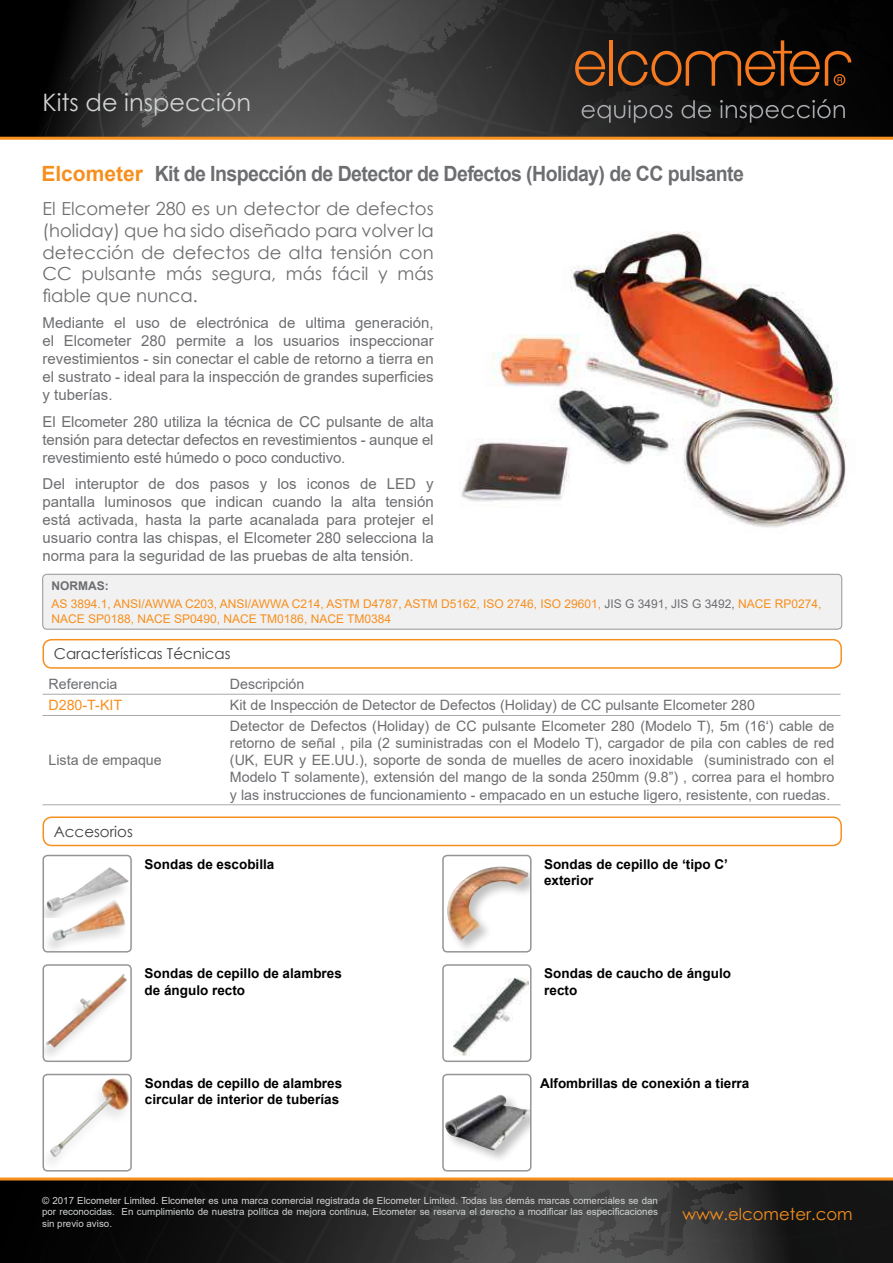
<style>
.page{position:relative;width:893px;height:1263px;background:#fff}
.page>*{position:absolute;margin:0;border:0;box-sizing:border-box;transform-origin:0 0}
.t1{font:24px "Century Gothic";color:#d1d3d4}
.t2{font:700 21px "Arial";letter-spacing:-.03em;color:#6d6e71;scale:.93 1}
.t3{font:18px/21.6px "Century Gothic";color:#6d6e71;text-align:justify}
.t4{font:16.5px "Century Gothic";color:#f78f1e}
.t5{font:15px/18px "Arial";color:#6d6e71;text-align:justify}
.t6{font:15px "Century Gothic";color:#414042}
.t7{font:14.25px/17.1px "Arial";color:#6d6e71;text-align:justify}
.t8{font:14.25px "Arial";color:#f78f1e}
.t9{font:700 13.5px/16.2px "Arial";color:#000}
.t10{font:12px/18.6px "Arial";color:#f78f1e}
.t11{font:9.75px/11.7px "Arial";color:#d1d3d4;text-align:justify}
.s1{color:#f78f1e}
.s2{font-weight:700;color:#6d6e71}
.s3{color:#6d6e71}
</style>
<div class="page">
<div style="left:0;top:0;width:893px;height:138px;background:#000"></div>
<svg style="left:34px;top:0;width:859px;height:137px;background:#373737"></svg>
<hr style="left:609px;top:40px;width:4px;height:46px;background:#f47920">
<svg style="left:575px;top:51px;width:30px;height:35px"></svg>
<svg style="left:618px;top:0;width:275px;height:86px"></svg>
<svg style="left:582px;top:99px;width:263px;height:24px"></svg>
<hr style="left:0;top:137px;width:893px;height:3px;background:#f78f1e">
<svg style="left:0;top:1180px;width:893px;height:83px;background:#272626"></svg>
<hr style="left:0;top:1177px;width:893px;height:3px;background:#f78f1e">
<div style="left:43px;top:574px;width:799px;height:55px;background:#f1f1f2;border-radius:4px"></div>
<div style="left:43px;top:574px;width:799px;height:55px;border:1px solid #939598;border-radius:4px"></div>
<div style="left:43px;top:639px;width:799px;height:30px;border:2px solid #f78f1e;border-radius:9px"></div>
<hr style="left:43px;top:715px;width:181px;height:1px;background:#a7a9ac">
<hr style="left:224px;top:715px;width:616px;height:1px;background:#a7a9ac">
<hr style="left:43px;top:804px;width:181px;height:1px;background:#a7a9ac">
<hr style="left:224px;top:804px;width:616px;height:1px;background:#a7a9ac">
<hr style="left:43px;top:694px;width:181px;height:1px;background:#a7a9ac">
<hr style="left:224px;top:694px;width:616px;height:1px;background:#a7a9ac">
<div style="left:43px;top:899px;width:86px;height:53px;background:#000;opacity:.15"></div>
<img style="left:52px;top:917px;width:74px;height:24px">
<div style="left:43px;top:855px;width:89px;height:97px;border:2px solid #939598;border-radius:4px"></div>
<div style="left:43px;top:1077px;width:88px;height:94px;background:#000;opacity:.1"></div>
<img style="left:50px;top:1078px;width:69px;height:79px">
<div style="left:43px;top:1074px;width:89px;height:97px;border:2px solid #939598;border-radius:4px"></div>
<div style="left:43px;top:974px;width:88px;height:87px;background:#000;opacity:.15"></div>
<img style="left:46px;top:975px;width:76px;height:73px">
<div style="left:43px;top:964px;width:89px;height:98px;border:2px solid #939598;border-radius:4px"></div>
<div style="left:44px;top:867px;width:85px;height:50px;background:#000;opacity:.15"></div>
<img style="left:47px;top:867px;width:82px;height:45px">
<div style="left:43px;top:816px;width:799px;height:30px;border:2px solid #f78f1e;border-radius:9px"></div>
<div style="left:445px;top:864px;width:86px;height:88px;background:#000;opacity:.25"></div>
<img style="left:447px;top:869px;width:81px;height:72px">
<div style="left:442px;top:855px;width:89px;height:97px;border:2px solid #939598;border-radius:4px"></div>
<img style="left:453px;top:979px;width:75px;height:76px">
<div style="left:442px;top:964px;width:89px;height:98px;border:2px solid #939598;border-radius:4px"></div>
<div style="left:444px;top:1093px;width:87px;height:71px;background:#000;opacity:.25"></div>
<img style="left:445px;top:1094px;width:83px;height:56px">
<div style="left:442px;top:1074px;width:89px;height:97px;border:2px solid #939598;border-radius:4px"></div>
<img style="left:461px;top:231px;width:385px;height:297px">
<h1 class="t1" style="left:43px;top:86px;width:210px">Kits de inspección</h1>
<h2 class="t2" style="left:41px;top:159px;width:757px"><span class="s1">Elcometer</span> Kit de Inspección de Detector de Defectos (Holiday) de CC pulsante</h2>
<p class="t3" style="left:43px;top:198px;width:393px">El Elcometer 280 es un detector de defectos (holiday) que ha sido diseñado para volver la detección de defectos de alta tensión con CC pulsante más segura, más fácil y más fiable que nunca.</p>
<p class="t5" style="left:43px;top:314px;width:393px">Mediante el uso de electrónica de ultima generación, el Elcometer 280 permite a los usuarios inspeccionar revestimientos - sin conectar el cable de retorno a tierra en el sustrato - ideal para la inspección de grandes superficies y tuberías.</p>
<p class="t5" style="left:43px;top:413px;width:393px">El Elcometer 280 utiliza la técnica de CC pulsante de alta tensión para detectar defectos en revestimientos - aunque el revestimiento esté húmedo o poco conductivo.</p>
<p class="t5" style="left:43px;top:475px;width:393px">Del interuptor de dos pasos y los iconos de LED y pantalla luminosos que indican cuando la alta tensión está activada, hasta la parte acanalada para protejer el usuario contra las chispas, el Elcometer 280 selecciona la norma para la seguridad de las pruebas de alta tensión.</p>
<p class="t10" style="left:51px;top:576px;width:771px"><span class="s2">NORMAS:<br></span>AS 3894.1, ANSI/AWWA C203, ANSI/AWWA C214, ASTM D4787, ASTM D5162, ISO 2746, ISO 29601, <span class="s3">JIS G 3491, JIS G 3492,</span> NACE RP0274,</p>
<p class="t10" style="left:51px;top:609px;width:341px">NACE SP0188, NACE SP0490, NACE TM0186, NACE TM0384</p>
<p class="t6" style="left:54px;top:643px;width:178px">Características Técnicas</p>
<p class="t7" style="left:49px;top:675px;width:70px">Referencia</p>
<p class="t7" style="left:230px;top:675px;width:76px">Descripción</p>
<p class="t8" style="left:49px;top:695px;width:75px">D280-T-KIT</p>
<p class="t7" style="left:230px;top:696px;width:527px">Kit de Inspección de Detector de Defectos (Holiday) de CC pulsante Elcometer 280</p>
<p class="t7" style="left:49px;top:752px;width:115px">Lista de empaque</p>
<p class="t6" style="left:54px;top:821px;width:81px">Accesorios</p>
<p class="t7" style="left:230px;top:717px;width:606px">Detector de Defectos (Holiday) de CC pulsante Elcometer 280 (Modelo T), 5m (16‘) cable de retorno de señal , pila (2 suministradas con el Modelo T), cargador de pila con cables de red (UK, EUR y EE.UU.), soporte de sonda de muelles de acero inoxidable (suministrado con el Modelo T solamente), extensión del mango de la sonda 250mm (9.8”) , correa para el hombro y las instrucciones de funcionamiento - empacado en un estuche ligero, resistente, con ruedas.</p>
<p class="t9" style="left:145px;top:857px;width:131px">Sondas de escobilla</p>
<p class="t9" style="left:145px;top:966px;width:199px">Sondas de cepillo de alambres de ángulo recto</p>
<p class="t9" style="left:544px;top:856px;width:185px">Sondas de cepillo de ‘tipo C’ exterior</p>
<p class="t9" style="left:544px;top:966px;width:188px">Sondas de caucho de ángulo recto</p>
<p class="t9" style="left:145px;top:1075px;width:199px">Sondas de cepillo de alambres circular de interior de tuberías</p>
<p class="t9" style="left:540px;top:1075px;width:211px">Alfombrillas de conexión a tierra</p>
<p class="t11" style="left:42px;top:1194px;width:617px">© 2017 Elcometer Limited. Elcometer es una marca comercial registrada de Elcometer Limited. Todas las demás marcas comerciales se dan por reconocidas. En cumplimiento de nuestra política de mejora continua, Elcometer se reserva el derecho a modificar las especificaciones sin previo aviso.</p>
<p class="t4" style="left:682px;top:1202px;width:172px">www.elcometer.com</p>
</div>
